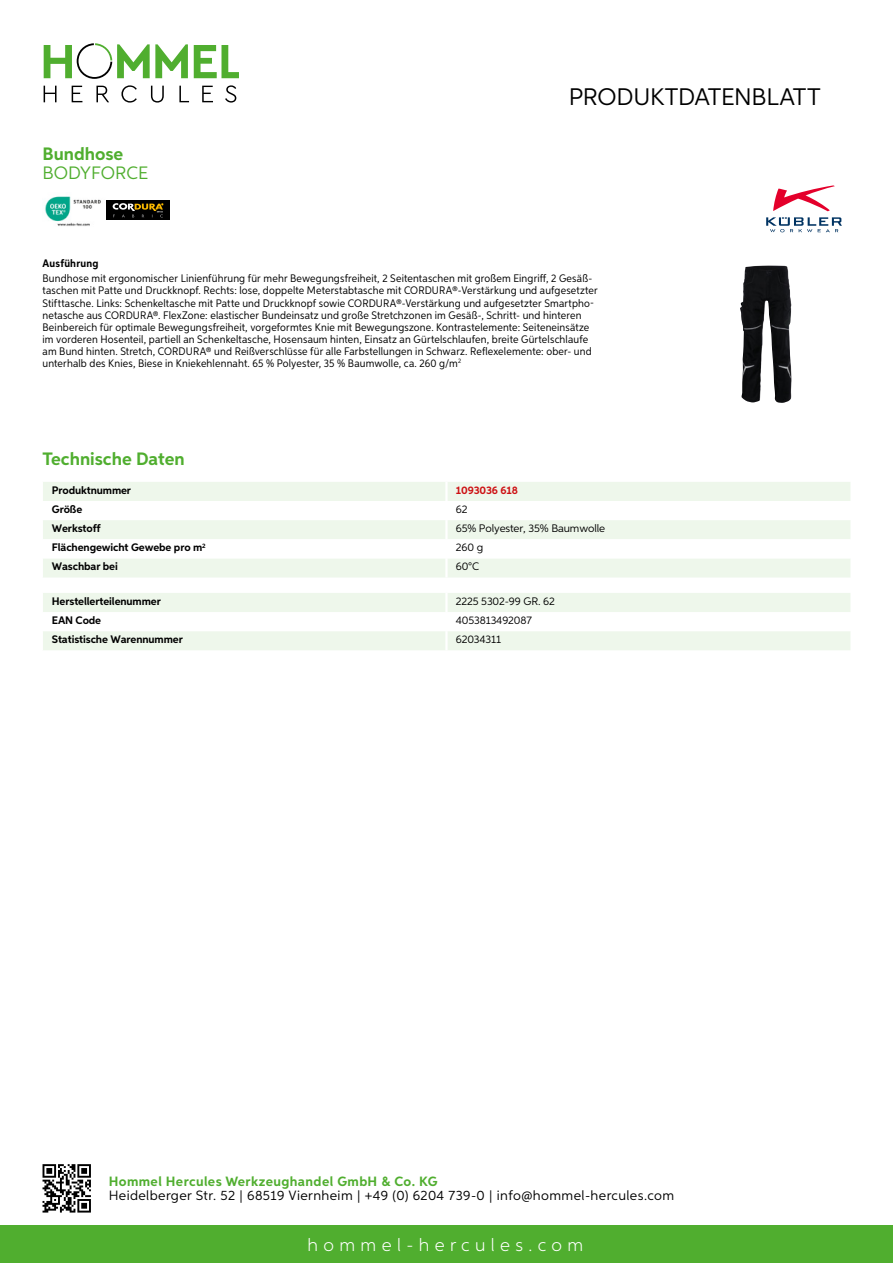
<style>
.page{position:relative;width:893px;height:1263px;background:#fff}
.page>*{position:absolute;margin:0;border:0;box-sizing:border-box;transform-origin:0 0}
.t1{font:24px "Aspira";letter-spacing:-.01em;color:#000}
.t2{font:700 18px "Aspira";color:#50ae2f}
.t3{font:300 18px "Aspira";letter-spacing:.3em;color:#fff}
.t4{font:18px "Aspira";color:#50ae2f}
.t5{font:13.5px "Aspira";letter-spacing:.03em;color:#000}
.t6{font:700 13.5px "Aspira";letter-spacing:.03em;color:#50ae2f}
.t7{font:10.95px/12px "Aspira Nar";letter-spacing:.015em;color:#000}
.t8{font:700 10.95px "Aspira";letter-spacing:-.01em;color:#000}
.t9{font:10.95px "Aspira";letter-spacing:-.01em;color:#000}
.t10{font:700 10.95px "Aspira";letter-spacing:-.01em;color:#cd1013}
.t11{font:700 10.95px "Aspira Nar";letter-spacing:.02em;color:#000}
</style>
<div class="page">
<div style="left:0;top:1226px;width:893px;height:37px;background:#50ae2f"></div>
<svg style="left:43px;top:1164px;width:48px;height:48px"></svg>
<svg style="left:194px;top:45px;width:45px;height:33px"></svg>
<svg style="left:44px;top:43px;width:144px;height:36px"></svg>
<svg style="left:44px;top:86px;width:13px;height:16px"></svg>
<svg style="left:72px;top:86px;width:10px;height:16px"></svg>
<svg style="left:96px;top:86px;width:13px;height:16px"></svg>
<svg style="left:121px;top:85px;width:16px;height:18px"></svg>
<svg style="left:151px;top:86px;width:13px;height:17px"></svg>
<svg style="left:179px;top:86px;width:10px;height:16px"></svg>
<svg style="left:202px;top:86px;width:11px;height:16px"></svg>
<svg style="left:225px;top:85px;width:11px;height:18px"></svg>
<div style="left:43px;top:482px;width:807px;height:95px;background:#eef7eb"></div>
<svg style="left:43px;top:501px;width:807px;height:57px"></svg>
<hr style="left:445px;top:482px;width:3px;height:19px;background:#fff">
<hr style="left:445px;top:501px;width:3px;height:19px;background:#fff">
<hr style="left:445px;top:520px;width:3px;height:19px;background:#fff">
<hr style="left:445px;top:539px;width:3px;height:19px;background:#fff">
<hr style="left:445px;top:558px;width:3px;height:19px;background:#fff">
<svg style="left:43px;top:593px;width:807px;height:57px"></svg>
<hr style="left:445px;top:631px;width:3px;height:19px;background:#fff">
<img style="left:45px;top:196px;width:56px;height:30px">
<div style="left:106px;top:200px;width:63px;height:20px;background:#000"></div>
<svg style="left:113px;top:203px;width:50px;height:14px"></svg>
<img style="left:740px;top:265px;width:52px;height:138px">
<svg style="left:773px;top:185px;width:62px;height:26px"></svg>
<svg style="left:766px;top:217px;width:76px;height:15px"></svg>
<h2 class="t2" style="left:43px;top:142px;width:82px">Bundhose</h2>
<h2 class="t4" style="left:43px;top:162px;width:13px">BOD</h2>
<h2 class="t4" style="left:80px;top:162px;width:67px">YFORCE</h2>
<h1 class="t1" style="left:569px;top:82px;width:253px">Produktdatenblatt</h1>
<p class="t11" style="left:43px;top:257px;width:58px">Ausführung</p>
<p class="t7" style="left:43px;top:273px;width:557px">Bundhose mit ergonomischer Linienführung für mehr Bewegungsfreiheit, 2 Seitentaschen mit großem Eingriff, 2 Gesäß&shy;taschen mit Patte und Druckknopf. Rechts: lose, doppelte Meterstabtasche mit CORDURA®-Verstärkung und aufgesetzter Stifttasche. Links: Schenkeltasche mit Patte und Druckknopf sowie CORDURA®-Verstärkung und aufgesetzter Smartpho&shy;netasche aus CORDURA®. FlexZone: elastischer Bundeinsatz und große Stretchzonen im Gesäß-, Schritt- und hinteren Beinbereich für optimale Bewegungsfreiheit, vorgeformtes Knie mit Bewegungszone. Kontrastelemente: Seiteneinsätze im vorderen Hosenteil, partiell an Schenkeltasche, Hosensaum hinten, Einsatz an Gürtelschlaufen, breite Gürtelschlaufe am Bund hinten. Stretch, CORDURA® und Reißverschlüsse für alle Farbstellungen in Schwarz. Reflexelemente: ober- und unterhalb des Knies, Biese in Kniekehlennaht. 65 % Polyester, 35 % Baumwolle, ca. 260 g/m<sup>2</sup></p>
<h2 class="t2" style="left:43px;top:448px;width:144px">Technische Daten</h2>
<p class="t8" style="left:52px;top:483px;width:81px">Produktnummer</p>
<p class="t10" style="left:456px;top:483px;width:64px">1093036 618</p>
<p class="t8" style="left:52px;top:502px;width:32px">Größe</p>
<p class="t9" style="left:456px;top:502px;width:13px">62</p>
<p class="t8" style="left:52px;top:521px;width:50px">Werkstoff</p>
<p class="t9" style="left:456px;top:522px;width:151px">65% Polyester, 35% Baumwolle</p>
<p class="t8" style="left:52px;top:541px;width:155px">Flächengewicht Gewebe pro m<sup>2</sup></p>
<p class="t9" style="left:456px;top:541px;width:29px">260 g</p>
<p class="t8" style="left:52px;top:560px;width:68px">Waschbar bei</p>
<p class="t9" style="left:456px;top:560px;width:25px">60°C</p>
<p class="t8" style="left:52px;top:594px;width:111px">Herstellerteilenummer</p>
<p class="t9" style="left:456px;top:594px;width:100px">2225 5302-99 GR. 62</p>
<p class="t8" style="left:52px;top:613px;width:51px">EAN Code</p>
<p class="t9" style="left:456px;top:613px;width:78px">4053813492087</p>
<p class="t8" style="left:52px;top:633px;width:132px">Statistische Warennummer</p>
<p class="t9" style="left:456px;top:633px;width:47px">62034311</p>
<p class="t6" style="left:109px;top:1172px;width:330px">Hommel Hercules Werkzeughandel GmbH &amp; Co. KG</p>
<p class="t5" style="left:109px;top:1187px;width:567px">Heidelberger Str. 52 | 68519 Viernheim | +49 (0) 6204 739-0 | info@hommel-hercules.com</p>
<h2 class="t3" style="left:307px;top:1234px;width:277px">hommel-hercules.com</h2>
</div>
